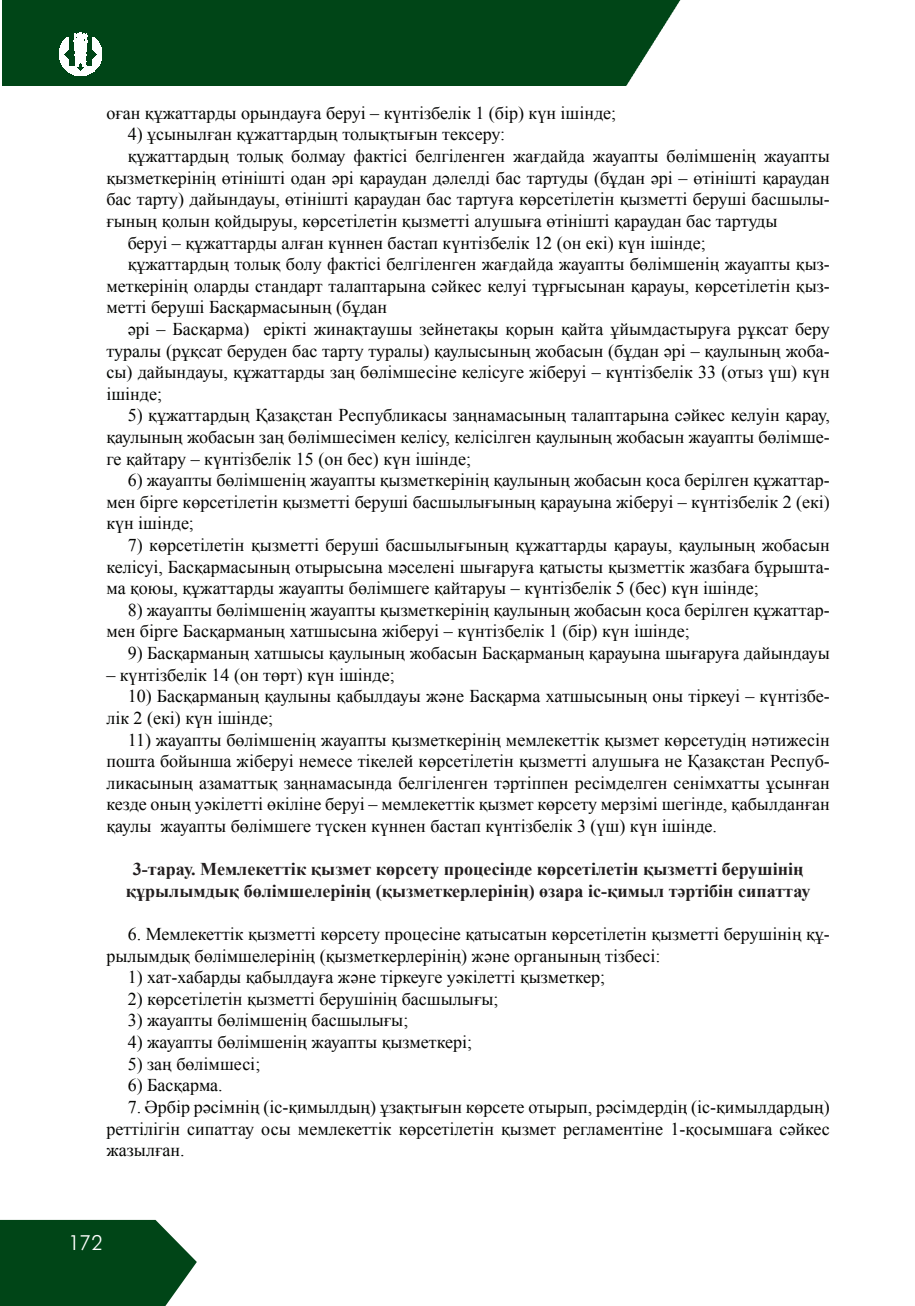
<style>
.page{position:relative;width:915px;height:1306px;background:#fff}
.page>*{position:absolute;margin:0;border:0;box-sizing:border-box;transform-origin:0 0}
.t1{font:21px "KZM Futuris";color:#fff}
.t2{font:18px/21.6px "Times New Roman";color:#040503;text-align:justify}
.t3{font:700 18px/21.6px "Times New Roman";color:#231f20;text-align:center}
</style>
<div class="page">
<div style="left:2px;top:0;width:678px;height:85px;background:#004517"></div>
<svg style="left:0;top:1219px;width:197px;height:86px"></svg>
<svg style="left:59px;top:33px;width:43px;height:43px"></svg>
<p class="t2" style="left:106px;top:101px;width:511px">оған құжаттарды орындауға беруі – күнтізбелік 1 (бір) күн ішінде;</p>
<p class="t2" style="left:128px;top:123px;width:379px">4) ұсынылған құжаттардың толықтығын тексеру:</p>
<p class="t2" style="left:128px;top:145px;width:703px">құжаттардың толық болмау фактісі белгіленген жағдайда жауапты бөлімшенің жауапты</p>
<p class="t2" style="left:106px;top:166px;width:724px">қызметкерінің өтінішті одан әрі қараудан дәлелді бас тартуды (бұдан әрі – өтінішті қараудан</p>
<p class="t2" style="left:106px;top:188px;width:724px">бас тарту) дайындауы, өтінішті қараудан бас тартуға көрсетілетін қызметті беруші басшылы-</p>
<p class="t2" style="left:106px;top:209px;width:672px">ғының қолын қойдыруы, көрсетілетін қызметті алушыға өтінішті қараудан бас тартуды</p>
<p class="t2" style="left:128px;top:231px;width:579px">беруі – құжаттарды алған күннен бастап күнтізбелік 12 (он екі) күн ішінде;</p>
<p class="t2" style="left:128px;top:253px;width:703px">құжаттардың толық болу фактісі белгіленген жағдайда жауапты бөлімшенің жауапты қыз-</p>
<p class="t2" style="left:106px;top:274px;width:724px">меткерінің оларды стандарт талаптарына сәйкес келуі тұрғысынан қарауы, көрсетілетін қыз-</p>
<p class="t2" style="left:106px;top:296px;width:282px">метті беруші Басқармасының (бұдан</p>
<p class="t2" style="left:128px;top:317px;width:703px">әрі – Басқарма) ерікті жинақтаушы зейнетақы қорын қайта ұйымдастыруға рұқсат беру</p>
<p class="t2" style="left:106px;top:339px;width:724px">туралы (рұқсат беруден бас тарту туралы) қаулысының жобасын (бұдан әрі – қаулының жоба-</p>
<p class="t2" style="left:106px;top:361px;width:724px">сы) дайындауы, құжаттарды заң бөлімшесіне келісуге жіберуі – күнтізбелік 33 (отыз үш) күн</p>
<p class="t2" style="left:106px;top:382px;width:57px">ішінде;</p>
<p class="t2" style="left:106px;top:404px;width:724px;text-indent:21px">5) құжаттардың Қазақстан Республикасы заңнамасының талаптарына сәйкес келуін қарау, қаулының жобасын заң бөлімшесімен келісу, келісілген қаулының жобасын жауапты бөлімше&shy;ге қайтару – күнтізбелік 15 (он бес) күн ішінде;</p>
<p class="t2" style="left:106px;top:469px;width:724px;text-indent:21px">6) жауапты бөлімшенің жауапты қызметкерінің қаулының жобасын қоса берілген құжаттар&shy;мен бірге көрсетілетін қызметті беруші басшылығының қарауына жіберуі – күнтізбелік 2 (екі) күн ішінде;</p>
<p class="t2" style="left:106px;top:533px;width:724px;text-indent:21px">7) көрсетілетін қызметті беруші басшылығының құжаттарды қарауы, қаулының жобасын келісуі, Басқармасының отырысына мәселені шығаруға қатысты қызметтік жазбаға бұрышта&shy;ма қоюы, құжаттарды жауапты бөлімшеге қайтаруы – күнтізбелік 5 (бес) күн ішінде;</p>
<p class="t2" style="left:106px;top:598px;width:724px;text-indent:21px">8) жауапты бөлімшенің жауапты қызметкерінің қаулының жобасын қоса берілген құжаттар&shy;мен бірге Басқарманың хатшысына жіберуі – күнтізбелік 1 (бір) күн ішінде;</p>
<p class="t2" style="left:128px;top:641px;width:703px">9) Басқарманың хатшысы қаулының жобасын Басқарманың қарауына шығаруға дайындауы</p>
<p class="t2" style="left:106px;top:663px;width:290px">– күнтізбелік 14 (он төрт) күн ішінде;</p>
<p class="t2" style="left:106px;top:685px;width:724px;text-indent:21px">10) Басқарманың қаулыны қабылдауы және Басқарма хатшысының оны тіркеуі – күнтізбе&shy;лік 2 (екі) күн ішінде;</p>
<p class="t2" style="left:106px;top:728px;width:724px;text-indent:21px">11) жауапты бөлімшенің жауапты қызметкерінің мемлекеттік қызмет көрсетудің нәтижесін пошта бойынша жіберуі немесе тікелей көрсетілетін қызметті алушыға не Қазақстан Респуб&shy;ликасының азаматтық заңнамасында белгіленген тәртіппен ресімделген сенімхатты ұсынған кезде оның уәкілетті өкіліне беруі – мемлекеттік қызмет көрсету мерзімі шегінде, қабылданған қаулы жауапты бөлімшеге түскен күннен бастап күнтізбелік 3 (үш) күн ішінде.</p>
<p class="t3" style="left:126px;top:857px;width:686px">3-тарау. Мемлекеттік қызмет көрсету процесінде көрсетілетін қызметті берушінің құрылымдық бөлімшелерінің (қызметкерлерінің) өзара іс-қимыл тәртібін сипаттау</p>
<p class="t2" style="left:106px;top:922px;width:724px;text-indent:21px">6. Мемлекеттік қызметті көрсету процесіне қатысатын көрсетілетін қызметті берушінің құ&shy;рылымдық бөлімшелерінің (қызметкерлерінің) және органының тізбесі:</p>
<p class="t2" style="left:128px;top:965px;width:479px">1) хат-хабарды қабылдауға және тіркеуге уәкілетті қызметкер;</p>
<p class="t2" style="left:128px;top:987px;width:372px">2) көрсетілетін қызметті берушінің басшылығы;</p>
<p class="t2" style="left:128px;top:1009px;width:282px">3) жауапты бөлімшенің басшылығы;</p>
<p class="t2" style="left:128px;top:1030px;width:346px">4) жауапты бөлімшенің жауапты қызметкері;</p>
<p class="t2" style="left:128px;top:1052px;width:134px">5) заң бөлімшесі;</p>
<p class="t2" style="left:128px;top:1073px;width:97px">6) Басқарма.</p>
<p class="t2" style="left:106px;top:1095px;width:724px;text-indent:21px">7. Әрбір рәсімнің (іс-қимылдың) ұзақтығын көрсете отырып, рәсімдердің (іс-қимылдардың) реттілігін сипаттау осы мемлекеттік көрсетілетін қызмет регламентіне 1-қосымшаға сәйкес жазылған.</p>
<p class="t1" style="left:68px;top:1232px;width:36px">172</p>
</div>
